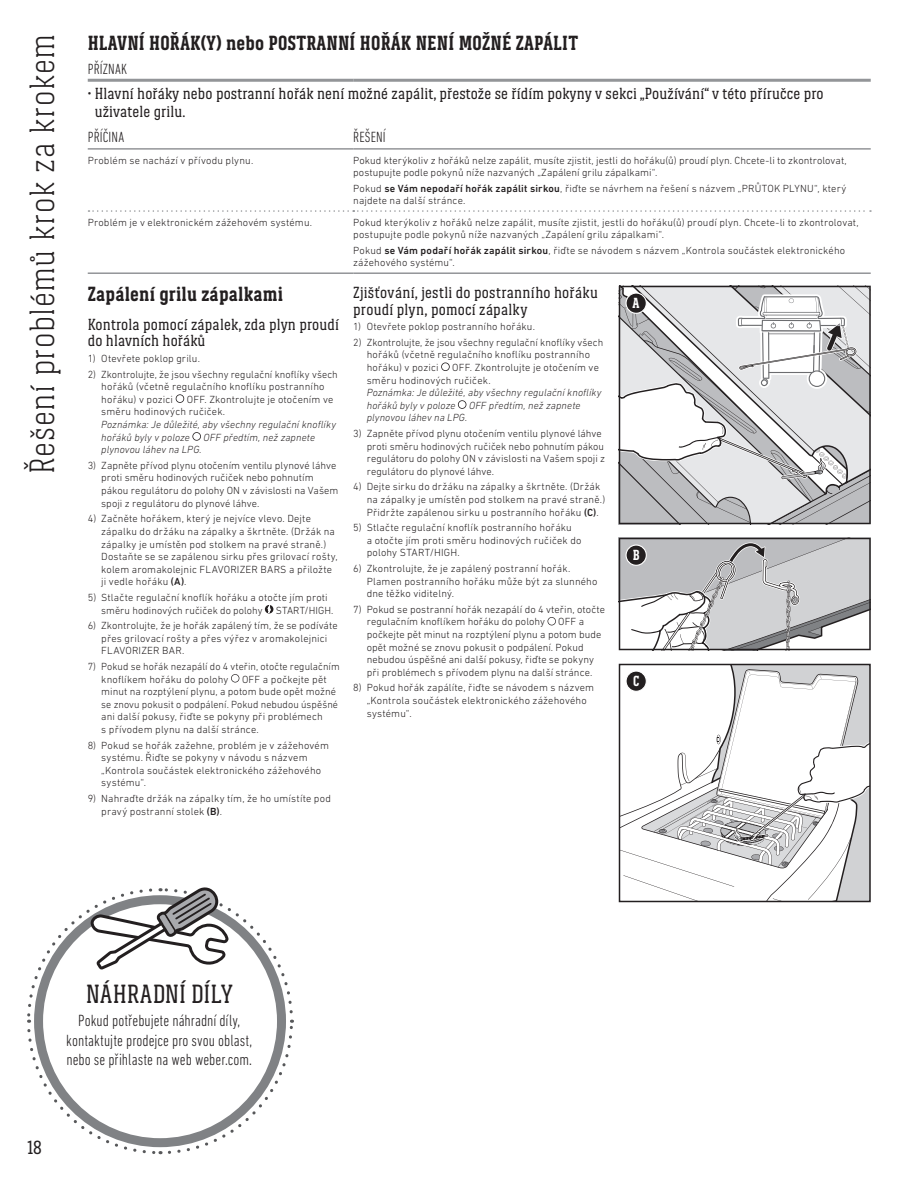
<style>
.page{position:relative;width:918px;height:1188px;background:#fff}
.page>*{position:absolute;margin:0;border:0;box-sizing:border-box;transform-origin:0 0}
.t1{font:300 36px "Weber Serif";letter-spacing:.02em;color:#231f20}
.t2{font:27px "Weber Serif";letter-spacing:-.005em;color:#231f20}
.t3{font:700 21px "Weber Serif";letter-spacing:.01em;color:#231f20}
.t4{font:19.5px "Weber Serif";color:#231f20}
.t5{font:16.5px/16.5px "Weber Serif";letter-spacing:.01em;color:#231f20}
.t6{font:300 condensed 16.5px/19.8px "DIN Next LT Pro";letter-spacing:.005em;color:#231f20;text-align:center}
.t7{font:300 condensed 15px "DIN Next LT Pro";letter-spacing:.01em;color:#231f20}
.t8{font:700 15px "Weber Serif";color:#fff}
.t9{font:300 10.5px/12.6px "DIN Next LT Pro";letter-spacing:.015em;color:#231f20}
.t10{font:italic 300 10.5px/12.6px "DIN Next LT Pro";letter-spacing:.01em;color:#231f20}
.s1{font-weight:500}
</style>
<div class="page">
<svg style="left:88px;top:210px;width:783px;height:2px"></svg>
<hr style="left:88px;top:148px;width:265px;height:2px;background:#939598">
<hr style="left:353px;top:148px;width:518px;height:2px;background:#939598">
<hr style="left:88px;top:79px;width:265px;height:3px;background:#939598">
<hr style="left:353px;top:79px;width:518px;height:3px;background:#939598">
<hr style="left:88px;top:272px;width:265px;height:2px;background:#939598">
<hr style="left:353px;top:272px;width:518px;height:2px;background:#939598">
<svg style="left:176px;top:394px;width:8px;height:9px"></svg>
<svg style="left:192px;top:432px;width:9px;height:9px"></svg>
<svg style="left:265px;top:605px;width:8px;height:9px"></svg>
<svg style="left:267px;top:605px;width:4px;height:8px"></svg>
<svg style="left:231px;top:674px;width:8px;height:9px"></svg>
<svg style="left:441px;top:362px;width:9px;height:9px"></svg>
<svg style="left:458px;top:400px;width:8px;height:9px"></svg>
<svg style="left:548px;top:617px;width:8px;height:8px"></svg>
<svg style="left:619px;top:286px;width:252px;height:238px"></svg>
<svg style="left:619px;top:538px;width:252px;height:113px"></svg>
<div style="left:626px;top:293px;width:20px;height:20px;background:#231f20;border-radius:50%"></div>
<div style="left:626px;top:292px;width:21px;height:22px;border:1px solid #fff;border-radius:50%"></div>
<div style="left:626px;top:545px;width:20px;height:20px;background:#231f20;border-radius:50%"></div>
<div style="left:626px;top:544px;width:21px;height:22px;border:1px solid #fff;border-radius:50%"></div>
<svg style="left:622px;top:669px;width:246px;height:230px"></svg>
<img style="left:721px;top:821px;width:45px;height:25px">
<div style="left:619px;top:664px;width:252px;height:238px;border:2px solid #231f20"></div>
<div style="left:626px;top:671px;width:20px;height:20px;background:#231f20;border-radius:50%"></div>
<div style="left:626px;top:670px;width:21px;height:22px;border:1px solid #fff;border-radius:50%"></div>
<svg style="left:27px;top:887px;width:267px;height:268px"></svg>
<h1 class="t1" style="left:22px;top:474px;width:442px;rotate:-90deg">Řešení problémů krok za krokem</h1>
<h3 class="t3" style="left:88px;top:31px;width:492px">HLAVNÍ HOŘÁK(Y) nebo POSTRANNÍ HOŘÁK NENÍ MOŽNÉ ZAPÁLIT</h3>
<h3 class="t7" style="left:88px;top:60px;width:41px">PŘÍZNAK</h3>
<h3 class="t5" style="left:95px;top:85px;width:731px;line-height:18px;text-indent:-7px">• Hlavní hořáky nebo postranní hořák není možné zapálit, přestože se řídím pokyny v sekci „Používání“ v této příručce pro uživatele grilu.</h3>
<h3 class="t7" style="left:88px;top:129px;width:38px">PŘÍČINA</h3>
<h3 class="t7" style="left:353px;top:129px;width:34px">ŘEŠENÍ</h3>
<p class="t9" style="left:88px;top:154px;width:167px">Problém se nachází v přívodu plynu.</p>
<p class="t9" style="left:353px;top:154px;width:495px">Pokud kterýkoliv z hořáků nelze zapálit, musíte zjistit, jestli do hořáku(ů) proudí plyn. Chcete-li to zkontrolovat, postupujte podle pokynů níže nazvaných „Zapálení grilu zápalkami“.</p>
<p class="t9" style="left:353px;top:182px;width:495px">Pokud <span class="s1">se Vám nepodaří hořák zapálit sirkou</span>, řiďte se návrhem na řešení s názvem „PRŮTOK PLYNU“, který najdete na další stránce.</p>
<p class="t9" style="left:88px;top:216px;width:226px">Problém je v elektronickém zážehovém systému.</p>
<p class="t9" style="left:353px;top:216px;width:507px">Pokud kterýkoliv z hořáků nelze zapálit, musíte zjistit, jestli do hořáku(ů) proudí plyn. Chcete-li to zkontrolovat, postupujte podle pokynů níže nazvaných „Zapálení grilu zápalkami“.</p>
<p class="t9" style="left:353px;top:244px;width:493px">Pokud <span class="s1">se Vám podaří hořák zapálit sirkou</span>, řiďte se návodem s názvem „Kontrola součástek elektronického zážehového systému“.</p>
<h3 class="t3" style="left:88px;top:283px;width:197px">Zapálení grilu zápalkami</h3>
<h3 class="t5" style="left:88px;top:316px;width:253px">Kontrola pomocí zápalek, zda plyn proudí do hlavních hořáků</h3>
<p class="t9" style="left:88px;top:352px;width:114px">1) Otevřete poklop grilu.</p>
<p class="t9" style="left:101px;top:368px;width:238px;text-indent:-14px">2) Zkontrolujte, že jsou všechny regulační knoflíky všech hořáků (včetně regulačního knoflíku postranního hořáku) v pozici</p>
<h3 class="t5" style="left:353px;top:284px;width:246px">Zjišťování, jestli do postranního hořáku proudí plyn, pomocí zápalky</h3>
<p class="t9" style="left:353px;top:320px;width:183px">1) Otevřete poklop postranního hořáku.</p>
<p class="t9" style="left:367px;top:336px;width:238px;text-indent:-14px">2) Zkontrolujte, že jsou všechny regulační knoflíky všech hořáků (včetně regulačního knoflíku postranního hořáku) v pozici</p>
<h3 class="t8" style="left:633px;top:295px;width:9px">A</h3>
<p class="t9" style="left:367px;top:361px;width:234px;text-indent:86px">OFF. Zkontrolujte je otočením ve směru hodinových ručiček.</p>
<p class="t10" style="left:367px;top:386px;width:236px">Poznámka: Je důležité, aby všechny regulační knoflíky hořáků byly v poloze</p>
<p class="t9" style="left:101px;top:393px;width:234px;text-indent:86px">OFF. Zkontrolujte je otočením ve směru hodinových ručiček.</p>
<p class="t10" style="left:101px;top:418px;width:236px">Poznámka: Je důležité, aby všechny regulační knoflíky hořáků byly v poloze</p>
<p class="t10" style="left:469px;top:399px;width:113px">OFF předtím, než zapnete</p>
<p class="t10" style="left:367px;top:411px;width:102px">plynovou láhev na LPG.</p>
<p class="t9" style="left:367px;top:427px;width:240px;text-indent:-14px">3) Zapněte přívod plynu otočením ventilu plynové láhve proti směru hodinových ručiček nebo pohnutím pákou regulátoru do polohy ON v závislosti na Vašem spoji z regulátoru do plynové láhve.</p>
<p class="t9" style="left:367px;top:480px;width:240px;text-indent:-14px">4) Dejte sirku do držáku na zápalky a škrtněte. (Držák na zápalky je umístěn pod stolkem na pravé straně.)<br>Přidržte zapálenou sirku u postranního hořáku <span class="s1">(C)</span>.</p>
<p class="t9" style="left:367px;top:521px;width:216px;text-indent:-14px">5) Stlačte regulační knoflík postranního hořáku<br>a otočte jím proti směru hodinových ručiček do polohy START/HIGH.</p>
<p class="t9" style="left:367px;top:562px;width:232px;text-indent:-14px">6) Zkontrolujte, že je zapálený postranní hořák.<br>Plamen postranního hořáku může být za slunného dne těžko viditelný.</p>
<p class="t9" style="left:367px;top:603px;width:240px;text-indent:-13px">7) Pokud se postranní hořák nezapálí do 4 vteřin, otočte regulačním knoflíkem hořáku do polohy OFF a počkejte pět minut na rozptýlení plynu a potom bude opět možné se znovu pokusit o podpálení. Pokud nebudou úspěšné ani další pokusy, řiďte se pokyny při problémech s přívodem plynu na další stránce.</p>
<p class="t9" style="left:367px;top:681px;width:229px;text-indent:-14px">8) Pokud hořák zapálíte, řiďte se návodem s názvem „Kontrola součástek elektronického zážehového systému“.</p>
<p class="t10" style="left:204px;top:431px;width:113px">OFF předtím, než zapnete</p>
<p class="t10" style="left:101px;top:443px;width:102px">plynovou láhev na LPG.</p>
<p class="t9" style="left:101px;top:459px;width:239px;text-indent:-14px">3) Zapněte přívod plynu otočením ventilu plynové láhve proti směru hodinových ručiček nebo pohnutím pákou regulátoru do polohy ON v závislosti na Vašem spoji z regulátoru do plynové láhve.</p>
<p class="t9" style="left:101px;top:512px;width:238px;text-indent:-14px">4) Začněte hořákem, který je nejvíce vlevo. Dejte zápalku do držáku na zápalky a škrtněte. (Držák na zápalky je umístěn pod stolkem na pravé straně.)<br>Dostaňte se se zapálenou sirku přes grilovací rošty, kolem aromakolejnic FLAVORIZER BARS a přiložte ji vedle hořáku <span class="s1">(A)</span>.</p>
<p class="t9" style="left:101px;top:591px;width:228px;text-indent:-14px">5) Stlačte regulační knoflík hořáku a otočte jím proti směru hodinových ručiček do polohy</p>
<h3 class="t8" style="left:633px;top:547px;width:8px">B</h3>
<p class="t9" style="left:276px;top:604px;width:59px">START/HIGH.</p>
<p class="t9" style="left:101px;top:619px;width:238px;text-indent:-14px">6) Zkontrolujte, že je hořák zapálený tím, že se podíváte přes grilovací rošty a přes výřez v aromakolejnici<br>FLAVORIZER BAR.</p>
<p class="t9" style="left:101px;top:660px;width:240px;text-indent:-14px">7) Pokud se hořák nezapálí do 4 vteřin, otočte regulačním knoflíkem hořáku do polohy</p>
<p class="t9" style="left:101px;top:673px;width:238px;text-indent:141px">OFF a počkejte pět minut na rozptýlení plynu, a potom bude opět možné se znovu pokusit o podpálení. Pokud nebudou úspěšné ani další pokusy, řiďte se pokyny při problémech<br>s přívodem plynu na další stránce.</p>
<p class="t9" style="left:101px;top:739px;width:229px;text-indent:-14px">8) Pokud se hořák zažehne, problém je v zážehovém systému. Řiďte se pokyny v návodu s názvem „Kontrola součástek elektronického zážehového systému“.</p>
<p class="t9" style="left:101px;top:792px;width:231px;text-indent:-14px">9) Nahraďte držák na zápalky tím, že ho umístíte pod pravý postranní stolek <span class="s1">(B)</span>.</p>
<h3 class="t8" style="left:633px;top:673px;width:8px">C</h3>
<h2 class="t2" style="left:86px;top:980px;width:149px">NÁHRADNÍ DÍLY</h2>
<h3 class="t6" style="left:66px;top:1010px;width:188px">Pokud potřebujete náhradní díly, kontaktujte prodejce pro svou oblast, nebo se přihlaste na web weber.com.</h3>
<h3 class="t4" style="left:27px;top:1137px;width:16px">18</h3>
</div>
